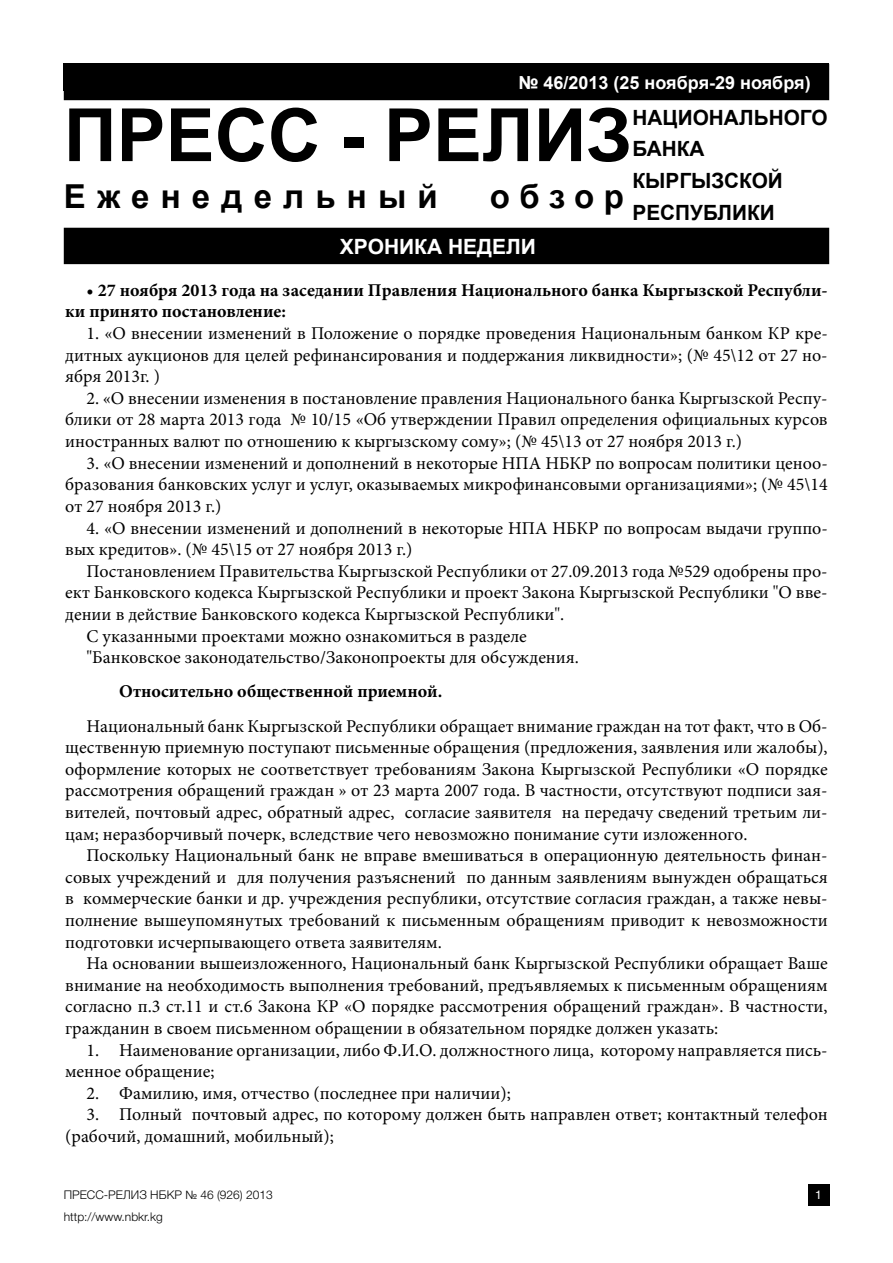
<style>
.page{position:relative;width:893px;height:1263px;background:#fff}
.page>*{position:absolute;margin:0;border:0;box-sizing:border-box;transform-origin:0 0}
.t1{font:700 73.5px "Arial";color:#000}
.t2{font:700 33px "Arial";letter-spacing:.34em;color:#000}
.t3{font:700 21px/31.5px "Arial";color:#000}
.t4{font:700 21px "Arial";color:#fff}
.t5{font:18px/21.6px "Minion Pro";color:#000;text-align:justify}
.t6{font:700 18px/21.6px "Minion Pro";color:#000}
.t7{font:700 18px "Arial";color:#fff}
.t8{font:300 12px "Helvetica Neue Cyr";color:#000}
.t9{font:12px "Helvetica Neue Cyr";color:#fff}
</style>
<div class="page">
<div style="left:808px;top:1184px;width:21px;height:22px;background:#000"></div>
<div style="left:65px;top:65px;width:763px;height:34px;background:#000"></div>
<div style="left:64px;top:64px;width:765px;height:36px;border:2px solid #000"></div>
<div style="left:65px;top:228px;width:763px;height:35px;background:#000"></div>
<div style="left:64px;top:228px;width:765px;height:36px;border:2px solid #000"></div>
<p class="t7" style="left:518px;top:70px;width:294px">№ 46/2013 (25 ноября-29 ноября)</p>
<h1 class="t1" style="left:64px;top:86px;width:570px">ПРЕСС - РЕЛИЗ</h1>
<h2 class="t2" style="left:64px;top:175px;width:375px">Еженедельный</h2>
<h2 class="t2" style="left:490px;top:175px;width:136px">обзор</h2>
<p class="t3" style="left:632px;top:102px;width:197px">НАЦИОНАЛЬНОГО<br>БАНКА<br>КЫРГЫЗСКОЙ<br>РЕСПУБЛИКИ</p>
<p class="t4" style="left:340px;top:232px;width:198px">ХРОНИКА НЕДЕЛИ</p>
<p class="t6" style="left:65px;top:279px;width:764px;text-indent:21px">• 27 ноября 2013 года на заседании Правления Национального банка Кыргызской Республи&shy;ки принято постановление:</p>
<p class="t5" style="left:65px;top:323px;width:764px;text-indent:21px">1. «О внесении изменений в Положение о порядке проведения Национальным банком КР кре&shy;дитных аукционов для целей рефинансирования и поддержания ликвидности»; (№ 45\12 от 27 но&shy;ября 2013г. )</p>
<p class="t5" style="left:65px;top:387px;width:764px;text-indent:21px">2. «О внесении изменения в постановление правления Национального банка Кыргызской Респу&shy;блики от 28 марта 2013 года № 10/15 «Об утверждении Правил определения официальных курсов иностранных валют по отношению к кыргызскому сому»; (№ 45\13 от 27 ноября 2013 г.)</p>
<p class="t5" style="left:65px;top:452px;width:764px;text-indent:21px">3. «О внесении изменений и дополнений в некоторые НПА НБКР по вопросам политики ценоо&shy;бразования банковских услуг и услуг, оказываемых микрофинансовыми организациями»; (№ 45\14 от 27 ноября 2013 г.)</p>
<p class="t5" style="left:65px;top:517px;width:764px;text-indent:21px">4. «О внесении изменений и дополнений в некоторые НПА НБКР по вопросам выдачи группо&shy;вых кредитов». (№ 45\15 от 27 ноября 2013 г.)</p>
<p class="t5" style="left:87px;top:560px;width:743px">Постановлением Правительства Кыргызской Республики от 27.09.2013 года №529 одобрены про-</p>
<p class="t5" style="left:65px;top:582px;width:764px">ект Банковского кодекса Кыргызской Республики и проект Закона Кыргызской Республики "О вве-</p>
<p class="t5" style="left:65px;top:603px;width:500px">дении в действие Банковского кодекса Кыргызской Республики".</p>
<p class="t5" style="left:87px;top:625px;width:442px">С указанными проектами можно ознакомиться в разделе</p>
<p class="t5" style="left:87px;top:647px;width:494px">"Банковское законодательство/Законопроекты для обсуждения.</p>
<p class="t6" style="left:119px;top:680px;width:324px">Относительно общественной приемной.</p>
<p class="t5" style="left:65px;top:715px;width:764px;text-indent:21px">Национальный банк Кыргызской Республики обращает внимание граждан на тот факт, что в Об&shy;щественную приемную поступают письменные обращения (предложения, заявления или жалобы), оформление которых не соответствует требованиям Закона Кыргызской Республики «О порядке рассмотрения обращений граждан » от 23 марта 2007 года. В частности, отсутствуют подписи зая&shy;вителей, почтовый адрес, обратный адрес, согласие заявителя на передачу сведений третьим ли&shy;цам; неразборчивый почерк, вследствие чего невозможно понимание сути изложенного.</p>
<p class="t5" style="left:65px;top:845px;width:764px;text-indent:21px">Поскольку Национальный банк не вправе вмешиваться в операционную деятельность финан&shy;совых учреждений и для получения разъяснений по данным заявлениям вынужден обращаться в коммерческие банки и др. учреждения республики, отсутствие согласия граждан, а также невы&shy;полнение вышеупомянутых требований к письменным обращениям приводит к невозможности подготовки исчерпывающего ответа заявителям.</p>
<p class="t5" style="left:65px;top:953px;width:764px;text-indent:21px">На основании вышеизложенного, Национальный банк Кыргызской Республики обращает Ваше внимание на необходимость выполнения требований, предъявляемых к письменным обращениям согласно п.3 ст.11 и ст.6 Закона КР «О порядке рассмотрения обращений граждан». В частности, гражданин в своем письменном обращении в обязательном порядке должен указать:</p>
<p class="t5" style="left:65px;top:1039px;width:764px;text-indent:21px">1. Наименование организации, либо Ф.И.О. должностного лица, которому направляется пись&shy;менное обращение;</p>
<p class="t5" style="left:87px;top:1082px;width:426px">2. Фамилию, имя, отчество (последнее при наличии);</p>
<p class="t5" style="left:65px;top:1104px;width:764px;text-indent:21px">3. Полный почтовый адрес, по которому должен быть направлен ответ; контактный телефон (рабочий, домашний, мобильный);</p>
<p class="t8" style="left:64px;top:1188px;width:211px">ПРЕСС-РЕЛИЗ НБКР № 46 (926) 2013</p>
<p class="t9" style="left:815px;top:1188px;width:8px">1</p>
<p class="t8" style="left:64px;top:1210px;width:101px">http://www.nbkr.kg</p>
</div>
